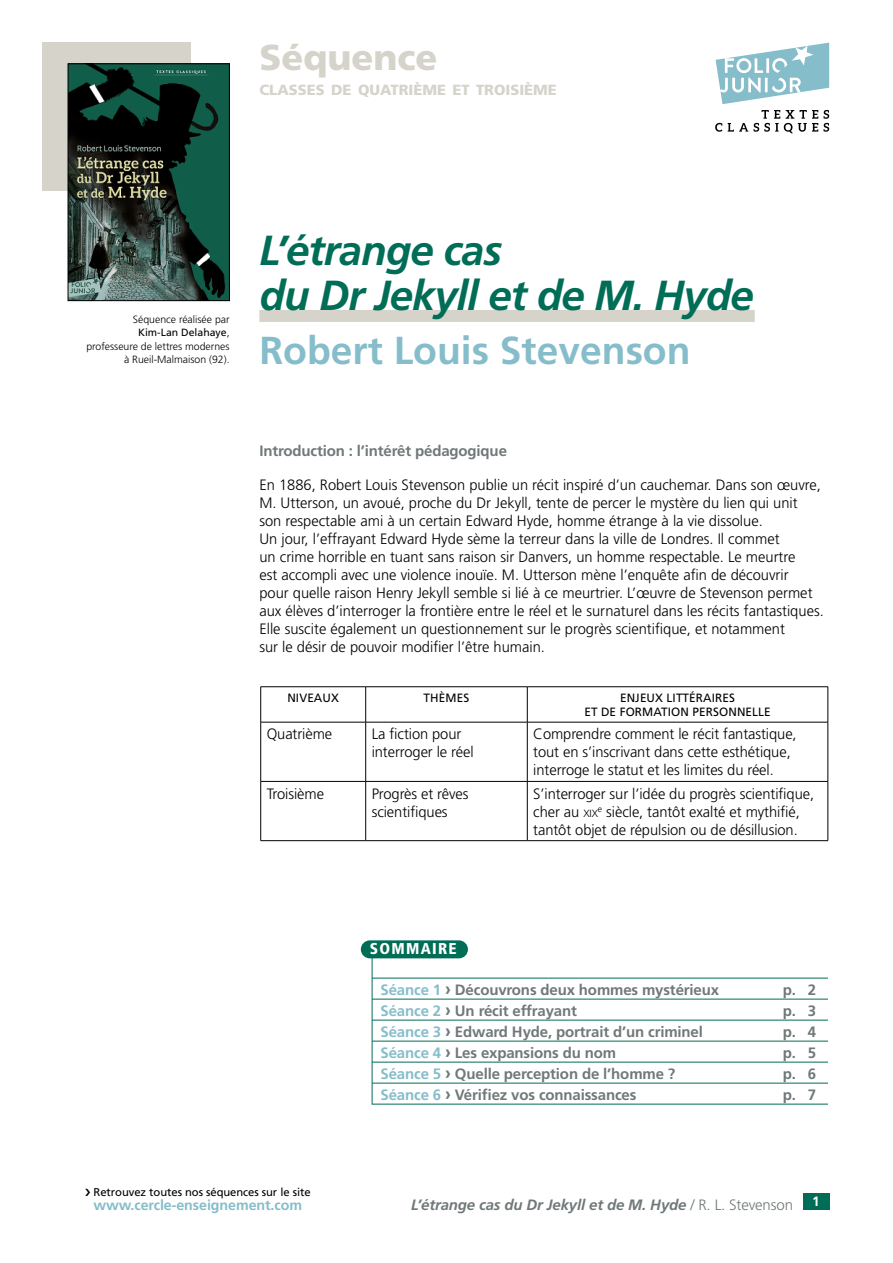
<style>
.page{position:relative;width:893px;height:1263px;background:#fff}
.page>*{position:absolute;margin:0;border:0;box-sizing:border-box;transform-origin:0 0}
.t1{font:italic 700 42px/45px "Frutiger LT Std";letter-spacing:-.025em;color:#006d56}
.t2{font:700 39px "Frutiger LT Std";color:#85bdca}
.t3{font:900 36px "Frutiger LT Std";color:#d5d3ca}
.t4{font:900 condensed 15.75px "Frutiger LT Std";letter-spacing:.08em;color:#fff}
.t5{font:300 15px/18px "Frutiger LT Std";color:#000}
.t6{font:700 15px "Frutiger LT Std";letter-spacing:-.01em;color:#707879}
.t7{font:italic 700 15px "Frutiger LT Std";letter-spacing:-.01em;color:#707879}
.t8{font:900 14.7px "Frutiger LT Std";color:#d5d3ca}
.t9{font:700 14.25px "Frutiger LT Std";letter-spacing:-.005em;color:#85bdca}
.t10{font:700 13.5px "Frutiger LT Std";color:#fff}
.t11{font:12px/14.4px "Frutiger LT Std";letter-spacing:.01em;color:#000;text-align:center}
.t12{font:11.25px "Frutiger LT Std";letter-spacing:-.005em;color:#000}
.t13{font:300 10.5px/13.5px "Frutiger LT Std";color:#000;text-align:right}
.s1{font-weight:400}
.s2{font-size:10.5px}
.s3{color:#85bdca}
.s4{font-size:18px}
.s5{font-weight:300;font-style:normal}
</style>
<div class="page">
<div style="left:43px;top:43px;width:148px;height:148px;background:#d5d3ca"></div>
<div style="left:803px;top:1193px;width:26px;height:17px;background:#006d56"></div>
<hr style="left:372px;top:978px;width:456px;height:1px;background:#006d56">
<hr style="left:372px;top:999px;width:456px;height:1px;background:#006d56">
<hr style="left:372px;top:1020px;width:456px;height:1px;background:#006d56">
<hr style="left:372px;top:1041px;width:456px;height:1px;background:#006d56">
<hr style="left:372px;top:1062px;width:456px;height:1px;background:#006d56">
<hr style="left:372px;top:1083px;width:456px;height:1px;background:#006d56">
<hr style="left:372px;top:1104px;width:456px;height:1px;background:#006d56">
<div style="left:361px;top:940px;width:107px;height:18px;background:#006d56;border-radius:9px"></div>
<hr style="left:372px;top:957px;width:1px;height:147px;background:#006d56">
<img style="left:70px;top:66px;width:158px;height:233px">
<div style="left:68px;top:64px;width:162px;height:237px;border:1px solid #000"></div>
<div style="left:259px;top:310px;width:496px;height:12px;background:#d5d3ca"></div>
<svg style="left:715px;top:114px;width:114px;height:19px"></svg>
<svg style="left:715px;top:42px;width:115px;height:72px"></svg>
<hr style="left:261px;top:686px;width:105px;height:1px;background:#000">
<hr style="left:260px;top:687px;width:1px;height:35px;background:#000">
<hr style="left:366px;top:686px;width:161px;height:1px;background:#000">
<hr style="left:365px;top:687px;width:1px;height:35px;background:#000">
<hr style="left:527px;top:686px;width:301px;height:1px;background:#000">
<hr style="left:527px;top:687px;width:1px;height:35px;background:#000">
<hr style="left:828px;top:687px;width:1px;height:35px;background:#000">
<hr style="left:261px;top:722px;width:105px;height:1px;background:#000">
<hr style="left:260px;top:722px;width:1px;height:59px;background:#000">
<hr style="left:366px;top:722px;width:161px;height:1px;background:#000">
<hr style="left:365px;top:722px;width:1px;height:59px;background:#000">
<hr style="left:527px;top:722px;width:301px;height:1px;background:#000">
<hr style="left:527px;top:722px;width:1px;height:59px;background:#000">
<hr style="left:828px;top:722px;width:1px;height:59px;background:#000">
<hr style="left:261px;top:781px;width:105px;height:1px;background:#000">
<hr style="left:260px;top:782px;width:1px;height:58px;background:#000">
<hr style="left:366px;top:781px;width:161px;height:1px;background:#000">
<hr style="left:365px;top:782px;width:1px;height:58px;background:#000">
<hr style="left:527px;top:781px;width:301px;height:1px;background:#000">
<hr style="left:527px;top:782px;width:1px;height:58px;background:#000">
<hr style="left:828px;top:782px;width:1px;height:58px;background:#000">
<hr style="left:261px;top:840px;width:105px;height:1px;background:#000">
<hr style="left:366px;top:840px;width:161px;height:1px;background:#000">
<hr style="left:527px;top:840px;width:301px;height:1px;background:#000">
<h3 class="t3" style="left:259px;top:35px;width:180px">Séquence</h3>
<p class="t8" style="left:259px;top:81px;width:299px">CLASSES DE QUATRIÈME ET TROISIÈME</p>
<p class="t13" style="left:86px;top:312px;width:145px">Séquence réalisée par<br><span class="s1">Kim-Lan Delahaye</span>, professeure de lettres modernes à Rueil-Malmaison (92).</p>
<h1 class="t1" style="left:259px;top:228px;width:496px">L’étrange cas<br>du Dr Jekyll et de M. Hyde</h1>
<h2 class="t2" style="left:259px;top:327px;width:433px">Robert Louis Stevenson</h2>
<p class="t6" style="left:259px;top:442px;width:249px">Introduction : l’intérêt pédagogique</p>
<p class="t5" style="left:259px;top:476px;width:566px">En 1886, Robert Louis Stevenson publie un récit inspiré d’un cauchemar. Dans son œuvre, M. Utterson, un avoué, proche du Dr Jekyll, tente de percer le mystère du lien qui unit<br>son respectable ami à un certain Edward Hyde, homme étrange à la vie dissolue.<br>Un jour, l’effrayant Edward Hyde sème la terreur dans la ville de Londres. Il commet<br>un crime horrible en tuant sans raison sir Danvers, un homme respectable. Le meurtre<br>est accompli avec une violence inouïe. M. Utterson mène l’enquête afin de découvrir<br>pour quelle raison Henry Jekyll semble si lié à ce meurtrier. L’œuvre de Stevenson permet aux élèves d’interroger la frontière entre le réel et le surnaturel dans les récits fantastiques.<br>Elle suscite également un questionnement sur le progrès scientifique, et notamment<br>sur le désir de pouvoir modifier l’être humain.</p>
<p class="t11" style="left:287px;top:690px;width:53px">NIVEAUX</p>
<p class="t11" style="left:424px;top:690px;width:47px">THÈMES</p>
<p class="t11" style="left:584px;top:690px;width:188px">ENJEUX LITTÉRAIRES<br>ET DE FORMATION PERSONNELLE</p>
<p class="t5" style="left:267px;top:725px;width:67px">Quatrième</p>
<p class="t5" style="left:372px;top:725px;width:103px">La fiction pour interroger le réel</p>
<p class="t5" style="left:533px;top:725px;width:265px">Comprendre comment le récit fantastique, tout en s’inscrivant dans cette esthétique, interroge le statut et les limites du réel.</p>
<p class="t5" style="left:267px;top:785px;width:59px">Troisième</p>
<p class="t5" style="left:372px;top:785px;width:98px">Progrès et rêves scientifiques</p>
<p class="t5" style="left:533px;top:785px;width:282px">S’interroger sur l’idée du progrès scientifique, cher au <span class="s2">xix</span><sup>e</sup> siècle, tantôt exalté et mythifié, tantôt objet de répulsion ou de désillusion.</p>
<p class="t4" style="left:370px;top:939px;width:88px">SOMMAIRE</p>
<p class="t6" style="left:381px;top:981px;width:340px"><span class="s3">Séance 1</span> <span class="s4">›</span> Découvrons deux hommes mystérieux</p>
<p class="t6" style="left:783px;top:981px;width:35px">p. 2</p>
<p class="t6" style="left:381px;top:1002px;width:198px"><span class="s3">Séance 2</span> <span class="s4">›</span> Un récit effrayant</p>
<p class="t6" style="left:783px;top:1002px;width:35px">p. 3</p>
<p class="t6" style="left:381px;top:1023px;width:324px"><span class="s3">Séance 3</span> <span class="s4">›</span> Edward Hyde, portrait d’un criminel</p>
<p class="t6" style="left:783px;top:1023px;width:35px">p. 4</p>
<p class="t6" style="left:381px;top:1044px;width:237px"><span class="s3">Séance 4</span> <span class="s4">›</span> Les expansions du nom</p>
<p class="t6" style="left:783px;top:1044px;width:35px">p. 5</p>
<p class="t6" style="left:381px;top:1065px;width:296px"><span class="s3">Séance 5</span> <span class="s4">›</span> Quelle perception de l’homme ?</p>
<p class="t6" style="left:783px;top:1065px;width:35px">p. 6</p>
<p class="t6" style="left:381px;top:1086px;width:257px"><span class="s3">Séance 6</span> <span class="s4">›</span> Vérifiez vos connaissances</p>
<p class="t6" style="left:783px;top:1086px;width:35px">p. 7</p>
<p class="t12" style="left:94px;top:1186px;width:219px">Retrouvez toutes nos séquences sur le site</p>
<p class="t9" style="left:94px;top:1197px;width:210px">www.cercle-enseignement.com</p>
<p class="t10" style="left:812px;top:1194px;width:9px">1</p>
<p class="t7" style="left:411px;top:1196px;width:383px">L’étrange cas du Dr Jekyll et de M. Hyde <span class="s5">/ R. L. Stevenson</span></p>
</div>
